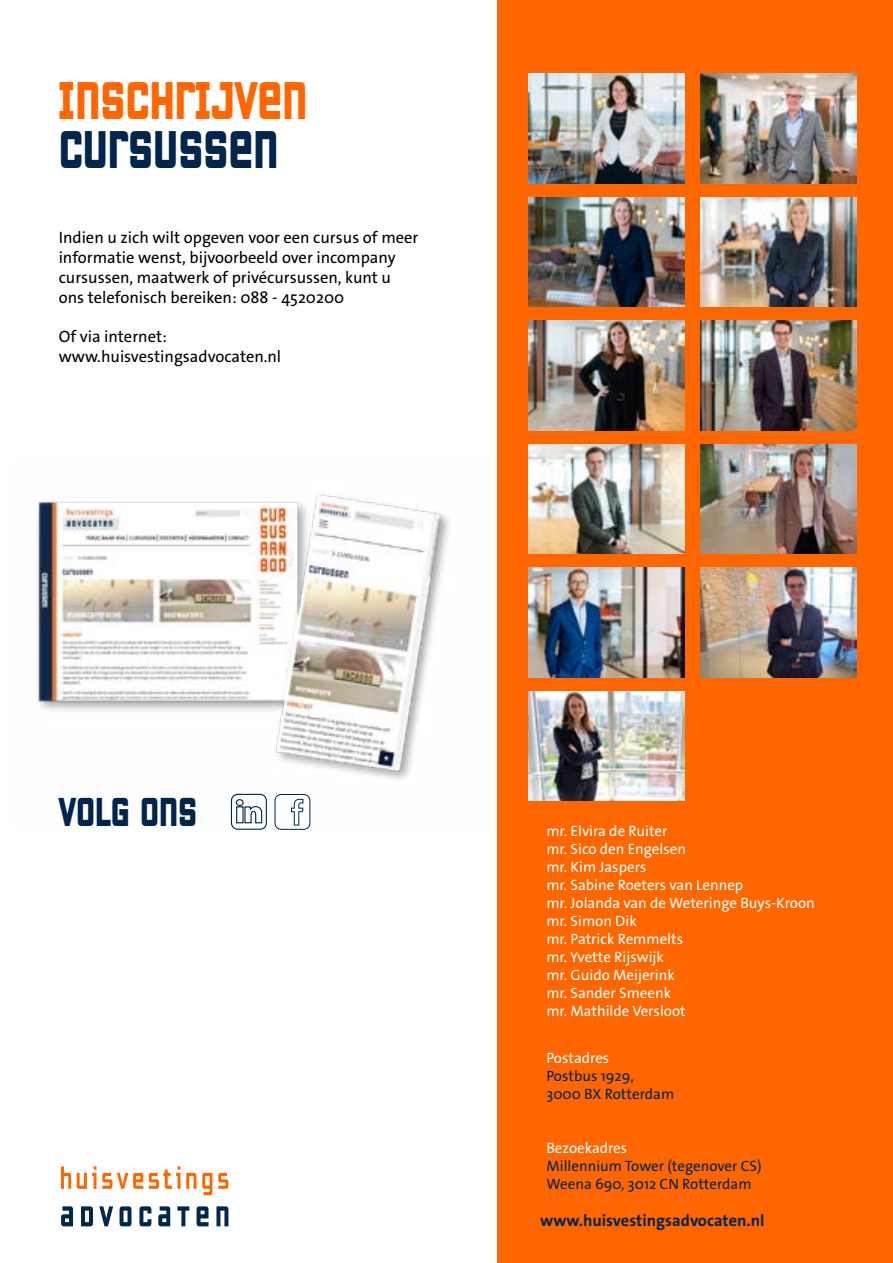
<style>
.page{position:relative;width:893px;height:1263px;background:#fff}
.page>*{position:absolute;margin:0;border:0;box-sizing:border-box;transform-origin:0 0}
.t1{font:47.25px "Gagarin Anna";color:#f60;scale:.87 1}
.t2{font:47.25px "Gagarin Anna";color:#00264d;scale:.87 1}
.t3{font:36px "Gagarin Anna";color:#00264d;scale:.87 1}
.t4{font:16.5px/19.8px "The Sans HP5 Plain";color:#000}
.t5{font:16.5px "The Sans LP7 Bld";color:#00264d}
.t6{font:15px/18px "The Sans HP5 Plain";color:#fff}
.t7{font:15px/18px "The Sans HP5 Plain";color:#00264d}
</style>
<div class="page">
<div style="left:497px;top:0;width:396px;height:1263px;background:#f60"></div>
<img style="left:529px;top:74px;width:155px;height:109px">
<img style="left:701px;top:568px;width:155px;height:109px">
<img style="left:701px;top:197px;width:155px;height:110px">
<img style="left:701px;top:320px;width:155px;height:110px">
<img style="left:701px;top:444px;width:155px;height:110px">
<img style="left:529px;top:691px;width:155px;height:110px">
<img style="left:701px;top:74px;width:155px;height:109px">
<img style="left:529px;top:197px;width:155px;height:110px">
<img style="left:529px;top:321px;width:155px;height:109px">
<img style="left:529px;top:444px;width:155px;height:110px">
<img style="left:529px;top:568px;width:155px;height:109px">
<img style="left:37px;top:494px;width:412px;height:331px">
<svg style="left:274px;top:794px;width:36px;height:36px"></svg>
<svg style="left:61px;top:1166px;width:10px;height:23px"></svg>
<svg style="left:77px;top:1166px;width:19px;height:23px"></svg>
<svg style="left:102px;top:1173px;width:41px;height:16px"></svg>
<svg style="left:149px;top:1166px;width:31px;height:23px"></svg>
<svg style="left:186px;top:1173px;width:10px;height:16px"></svg>
<svg style="left:202px;top:1173px;width:10px;height:22px"></svg>
<svg style="left:218px;top:1173px;width:10px;height:16px"></svg>
<svg style="left:61px;top:1206px;width:12px;height:20px"></svg>
<svg style="left:81px;top:1206px;width:12px;height:20px"></svg>
<svg style="left:99px;top:1206px;width:14px;height:20px"></svg>
<svg style="left:120px;top:1206px;width:11px;height:20px"></svg>
<svg style="left:139px;top:1206px;width:12px;height:20px"></svg>
<svg style="left:158px;top:1206px;width:12px;height:20px"></svg>
<svg style="left:177px;top:1206px;width:12px;height:20px"></svg>
<svg style="left:197px;top:1206px;width:12px;height:20px"></svg>
<svg style="left:216px;top:1206px;width:12px;height:20px"></svg>
<svg style="left:230px;top:793px;width:37px;height:37px"></svg>
<h1 class="t1" style="left:59px;top:71px;width:288px">INSCHRIJVEN</h1>
<h1 class="t2" style="left:59px;top:120px;width:254px">CURSUSSEN</h1>
<p class="t4" style="left:59px;top:228px;width:361px">Indien u zich wilt opgeven voor een cursus of meer informatie wenst, bijvoorbeeld over incompany cursussen, maatwerk of privécursussen, kunt u ons telefonisch bereiken: 088 - 4520200</p>
<p class="t4" style="left:59px;top:327px;width:224px">Of via internet: www.huisvestingsadvocaten.nl</p>
<h2 class="t3" style="left:59px;top:789px;width:161px">VOLG ONS</h2>
<p class="t6" style="left:546px;top:822px;width:270px">mr. Elvira de Ruiter<br>mr. Sico den Engelsen<br>mr. Kim Jaspers<br>mr. Sabine Roeters van Lennep<br>mr. Jolanda van de Weteringe Buys-Kroon mr. Simon Dik<br>mr. Patrick Remmelts<br>mr. Yvette Rijswijk<br>mr. Guido Meijerink<br>mr. Sander Smeenk<br>mr. Mathilde Versloot</p>
<p class="t6" style="left:546px;top:1049px;width:64px">Postadres</p>
<p class="t7" style="left:546px;top:1067px;width:129px">Postbus 1929,<br>3000 BX Rotterdam</p>
<p class="t6" style="left:546px;top:1139px;width:82px">Bezoekadres</p>
<p class="t7" style="left:546px;top:1157px;width:217px">Millennium Tower (tegenover CS)<br>Weena 690, 3012 CN Rotterdam</p>
<p class="t5" style="left:540px;top:1210px;width:226px">www.huisvestingsadvocaten.nl</p>
</div>
